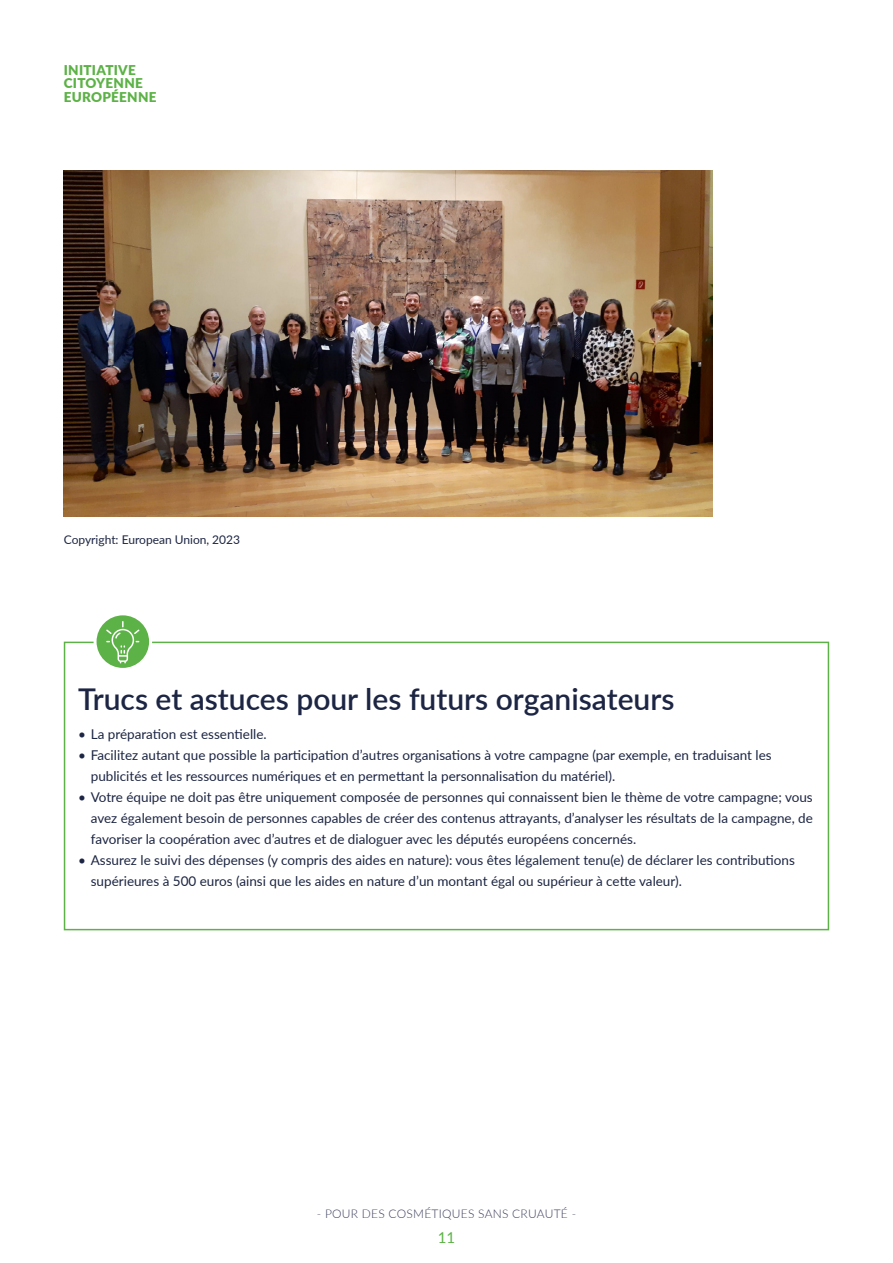
<style>
.page{position:relative;width:893px;height:1263px;background:#fff}
.page>*{position:absolute;margin:0;border:0;box-sizing:border-box;transform-origin:0 0}
.Box_dark_title_1{font:600 30px "Lato";color:#1c2543}
.t1{font:15px "Lato";color:#5cb246}
.t2{font:13.5px/21px "Lato";color:#1c2543}
.t3{font:900 13.5px/13.5px "Lato";letter-spacing:.02em;color:#5cb246}
.t4{font:300 12px "Lato";letter-spacing:.02em;color:#3c3e5c}
.Box_text_dark{font:12px "Lato";color:#1c2543}
</style>
<div class="page">
<img style="left:64px;top:170px;width:649px;height:347px">
<div style="left:64px;top:642px;width:765px;height:288px;border:2px solid #5cb246"></div>
<svg style="left:95px;top:614px;width:56px;height:55px"></svg>
<div style="left:94px;top:612px;width:58px;height:59px;border:3px solid #fff;border-radius:50%"></div>
<svg style="left:106px;top:621px;width:33px;height:42px"></svg>
<p class="t3" style="left:64px;top:62px;width:94px">INITIATIVE<br>CITOYENNE<br>EUROPÉENNE</p>
<p class="Box_text_dark" style="left:64px;top:531px;width:178px">Copyright: European Union, 2023</p>
<p class="Box_dark_title_1" style="left:78px;top:677px;width:598px">Trucs et astuces pour les futurs organisateurs</p>
<p class="t2" style="left:78px;top:723px;width:190px">• La préparation est essentielle.</p>
<p class="t2" style="left:91px;top:744px;width:682px;text-indent:-13px">• Facilitez autant que possible la participation d’autres organisations à votre campagne (par exemple, en traduisant les publicités et les ressources numériques et en permettant la personnalisation du matériel).</p>
<p class="t2" style="left:91px;top:786px;width:724px;text-align:justify;text-indent:-13px">• Votre équipe ne doit pas être uniquement composée de personnes qui connaissent bien le thème de votre campagne; vous avez également besoin de personnes capables de créer des contenus attrayants, d’analyser les résultats de la campagne, de favoriser la coopération avec d’autres et de dialoguer avec les députés européens concernés.</p>
<p class="t2" style="left:91px;top:849px;width:706px;text-indent:-13px">• Assurez le suivi des dépenses (y compris des aides en nature): vous êtes légalement tenu(e) de déclarer les contributions supérieures à 500 euros (ainsi que les aides en nature d’un montant égal ou supérieur à cette valeur).</p>
<p class="t4" style="left:317px;top:1206px;width:261px">- POUR DES COSMÉTIQUES SANS CRUAUTÉ -</p>
<p class="t1" style="left:438px;top:1227px;width:19px">11</p>
</div>
